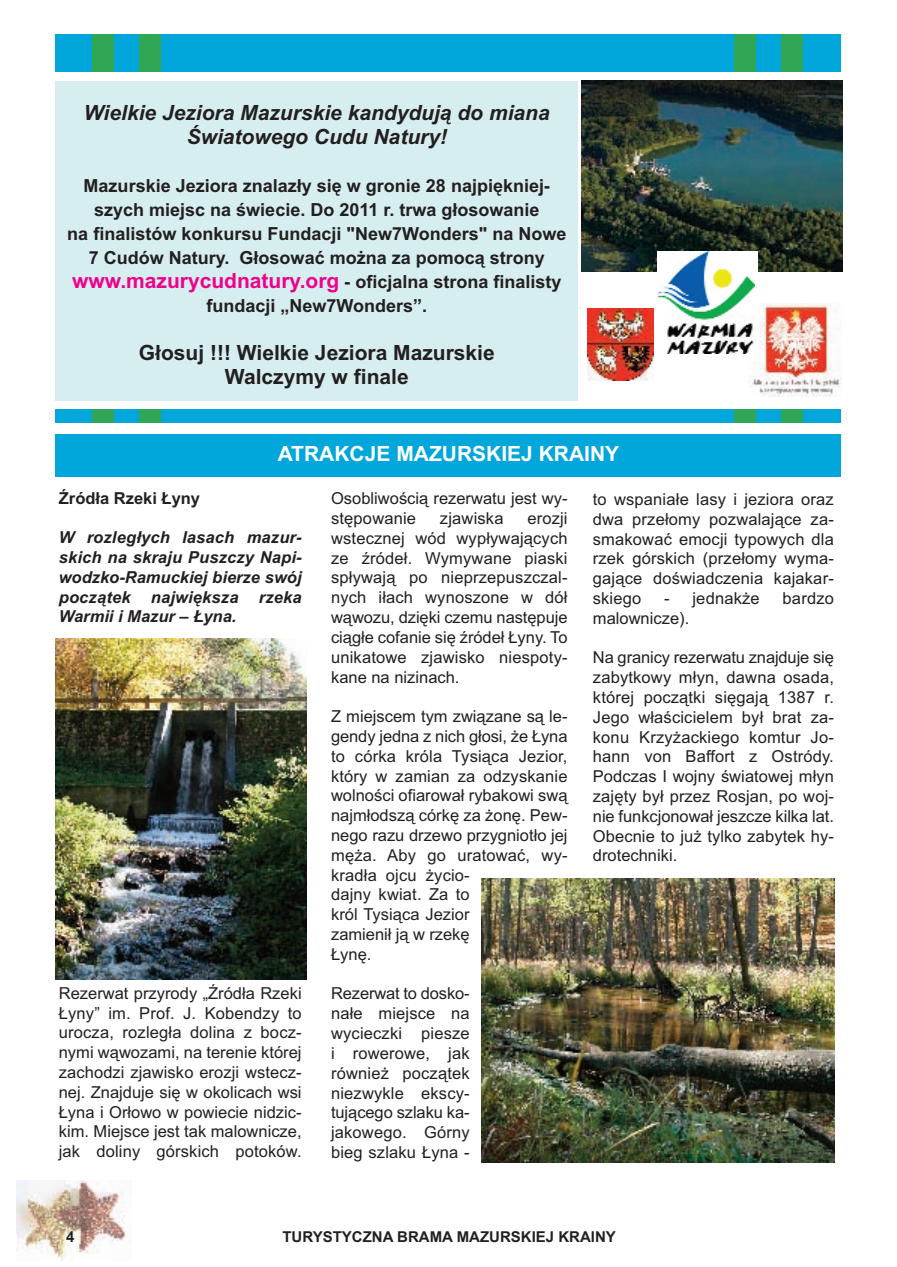
<style>
.page{position:relative;width:897px;height:1267px;background:#fff}
.page>*{position:absolute;margin:0;border:0;box-sizing:border-box;transform-origin:0 0}
.t1{font:italic 700 21px/24px "Arial";color:#231f20;text-align:center}
.t2{font:700 21px/24px "Arial";color:#231f20;text-align:center}
.t3{font:700 21px "Arial";color:#fff}
.t4{font:700 18px/24px "Arial";color:#231f20;text-align:center}
.t5{font:16.5px/19.8px "Arial";letter-spacing:.005em;color:#231f20;text-align:justify}
.t6{font:italic 700 16.5px/19.8px "Arial";letter-spacing:.005em;color:#231f20;text-align:justify}
.t7{font:700 16.5px "Arial";color:#231f20}
.t8{font:700 15px "Arial";color:#231f20}
.s1{font-size:21px;color:#ed028c}
</style>
<div class="page">
<img style="left:16px;top:34px;width:827px;height:1227px">
<p class="t1" style="left:84px;top:100px;width:467px">Wielkie Jeziora Mazurskie kandydują do miana<br>Światowego Cudu Natury!</p>
<p class="t4" style="left:67px;top:173px;width:500px">Mazurskie Jeziora znalazły się w gronie 28 najpiękniej&shy;szych miejsc na świecie. Do 2011 r. trwa głosowanie<br>na finalistów konkursu Fundacji "New7Wonders" na Nowe 7 Cudów Natury. Głosować można za pomocą strony <span class="s1">www.mazurycudnatury.org</span> - oficjalna strona finalisty fundacji „New7Wonders”.</p>
<p class="t2" style="left:139px;top:340px;width:357px">Głosuj !!! Wielkie Jeziora Mazurskie<br>Walczymy w finale</p>
<p class="t3" style="left:278px;top:441px;width:343px">ATRAKCJE MAZURSKIEJ KRAINY</p>
<p class="t7" style="left:59px;top:488px;width:143px">Źródła Rzeki Łyny</p>
<p class="t6" style="left:59px;top:527px;width:244px">W rozległych lasach mazur&shy;skich na skraju Puszczy Napi&shy;wodzko-Ramuckiej bierze swój początek największa rzeka Warmii i Mazur – Łyna.</p>
<p class="t5" style="left:59px;top:983px;width:244px">Rezerwat przyrody „Źródła Rzeki Łyny” im. Prof. J. Kobendzy to urocza, rozległa dolina z bocz&shy;nymi wąwozami, na terenie której zachodzi zjawisko erozji wstecz&shy;nej. Znajduje się w okolicach wsi Łyna i Orłowo w powiecie nidzic&shy;kim. Miejsce jest tak malownicze, jak doliny górskich potoków.</p>
<p class="t5" style="left:331px;top:488px;width:238px">Osobliwością rezerwatu jest wy&shy;stępowanie</p>
<p class="t5" style="left:331px;top:508px;width:238px;text-indent:196px">erozji wstecznej wód wypływających ze źródeł. Wymywane piaski spływają po nieprzepuszczal&shy;nych iłach wynoszone w dół wąwozu, dzięki czemu następuje ciągłe cofanie się źródeł Łyny. To unikatowe zjawisko niespoty&shy;kane na nizinach.</p>
<p class="t5" style="left:331px;top:706px;width:238px;text-align:left">Z miejscem tym związane są le&shy;gendy jedna z nich głosi, że Łyna to córka króla Tysiąca Jezior, który w zamian za odzyskanie wolności ofiarował rybakowi swą najmłodszą córkę za żonę. Pew&shy;nego razu drzewo przygniotło jej męża. Aby go uratować, wy&shy;kradła ojcu życio-<br>dajny kwiat. Za to<br>król Tysiąca Jezior<br>zamienił ją w rzekę<br>Łynę.</p>
<p class="t5" style="left:331px;top:983px;width:140px">Rezerwat to dosko&shy;nałe miejsce na wycieczki piesze i rowerowe, jak również początek niezwykle ekscy&shy;tującego szlaku ka&shy;jakowego. Górny bieg szlaku Łyna -</p>
<p class="t5" style="left:440px;top:508px;width:65px">zjawiska</p>
<p class="t5" style="left:592px;top:489px;width:242px">to wspaniałe lasy i jeziora oraz dwa przełomy pozwalające za&shy;smakować emocji typowych dla rzek górskich (przełomy wyma&shy;gające doświadczenia kajakar&shy;skiego</p>
<p class="t5" style="left:664px;top:588px;width:97px">- jednakże</p>
<p class="t5" style="left:782px;top:588px;width:53px">bardzo</p>
<p class="t5" style="left:593px;top:608px;width:98px">malownicze).</p>
<p class="t5" style="left:593px;top:648px;width:242px">Na granicy rezerwatu znajduje się zabytkowy młyn, dawna osada, której początki sięgają 1387 r.<br>Jego właścicielem był brat za&shy;konu Krzyżackiego komtur Jo&shy;hann von Baffort z Ostródy.<br>Podczas I wojny światowej młyn zajęty był przez Rosjan, po woj&shy;nie funkcjonował jeszcze kilka lat.<br>Obecnie to już tylko zabytek hy&shy;drotechniki.</p>
<p class="t8" style="left:66px;top:1228px;width:10px">4</p>
<p class="t8" style="left:282px;top:1227px;width:335px">TURYSTYCZNA BRAMA MAZURSKIEJ KRAINY</p>
</div>
